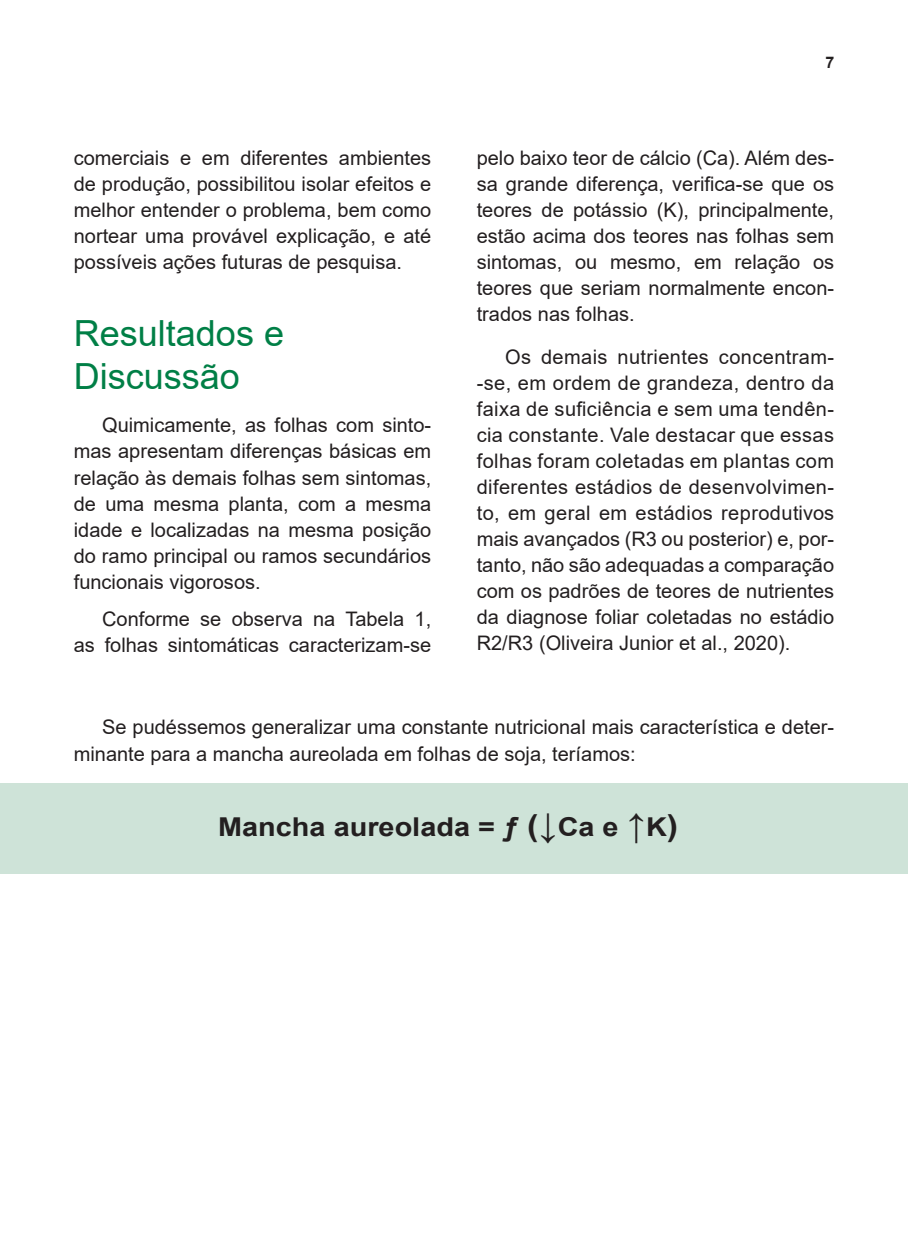
<style>
.page{position:relative;width:908px;height:1248px;background:#fff}
.page>*{position:absolute;margin:0;border:0;box-sizing:border-box;transform-origin:0 0}
.t1{font:36px/43.2px "Arial";color:#007f46}
.t2{font:700 26px "Arial";color:#231f20;scale:1.11 1}
.t3{font:20px/26px "Arial";color:#231f20;text-align:justify}
.t4{font:700 16px "Arial";color:#231f20}
.s1{font-size:30.4px}
.s2{font-size:34.6px}
</style>
<div class="page">
<div style="left:0;top:782px;width:907px;height:91px;background:#cee3d8"></div>
<p class="t3" style="left:74px;top:145px;width:359px">comerciais e em diferentes ambientes de produção, possibilitou isolar efeitos e melhor entender o problema, bem como nortear uma provável explicação, e até possíveis ações futuras de pesquisa.</p>
<h1 class="t1" style="left:74px;top:312px;width:212px">Resultados e<br>Discussão</h1>
<p class="t3" style="left:74px;top:412px;width:359px;text-indent:28px">Quimicamente, as folhas com sinto&shy;mas apresentam diferenças básicas em relação às demais folhas sem sintomas, de uma mesma planta, com a mesma idade e localizadas na mesma posição do ramo principal ou ramos secundários funcionais vigorosos.</p>
<p class="t3" style="left:74px;top:605px;width:359px;text-align:right">Conforme se observa na Tabela 1,<br>as folhas sintomáticas caracterizam-se</p>
<p class="t4" style="left:825px;top:51px;width:10px">7</p>
<p class="t3" style="left:476px;top:145px;width:359px">pelo baixo teor de cálcio (Ca). Além des&shy;sa grande diferença, verifica-se que os teores de potássio (K), principalmente, estão acima dos teores nas folhas sem sintomas, ou mesmo, em relação os teores que seriam normalmente encon&shy;trados nas folhas.</p>
<p class="t3" style="left:476px;top:344px;width:359px;text-indent:28px">Os demais nutrientes concentram--se, em ordem de grandeza, dentro da faixa de suficiência e sem uma tendên&shy;cia constante. Vale destacar que essas folhas foram coletadas em plantas com diferentes estádios de desenvolvimen&shy;to, em geral em estádios reprodutivos mais avançados (R3 ou posterior) e, por&shy;tanto, não são adequadas a comparação com os padrões de teores de nutrientes da diagnose foliar coletadas no estádio R2/R3 (Oliveira Junior et al., 2020).</p>
<p class="t3" style="left:74px;top:714px;width:761px;text-indent:28px">Se pudéssemos generalizar uma constante nutricional mais característica e deter&shy;minante para a mancha aureolada em folhas de soja, teríamos:</p>
<h2 class="t2" style="left:218px;top:808px;width:415px">Mancha aureolada = ƒ <span class="s1">(</span><span class="s2">↓</span>Ca e <span class="s2">↑</span>K<span class="s1">)</span></h2>
</div>
